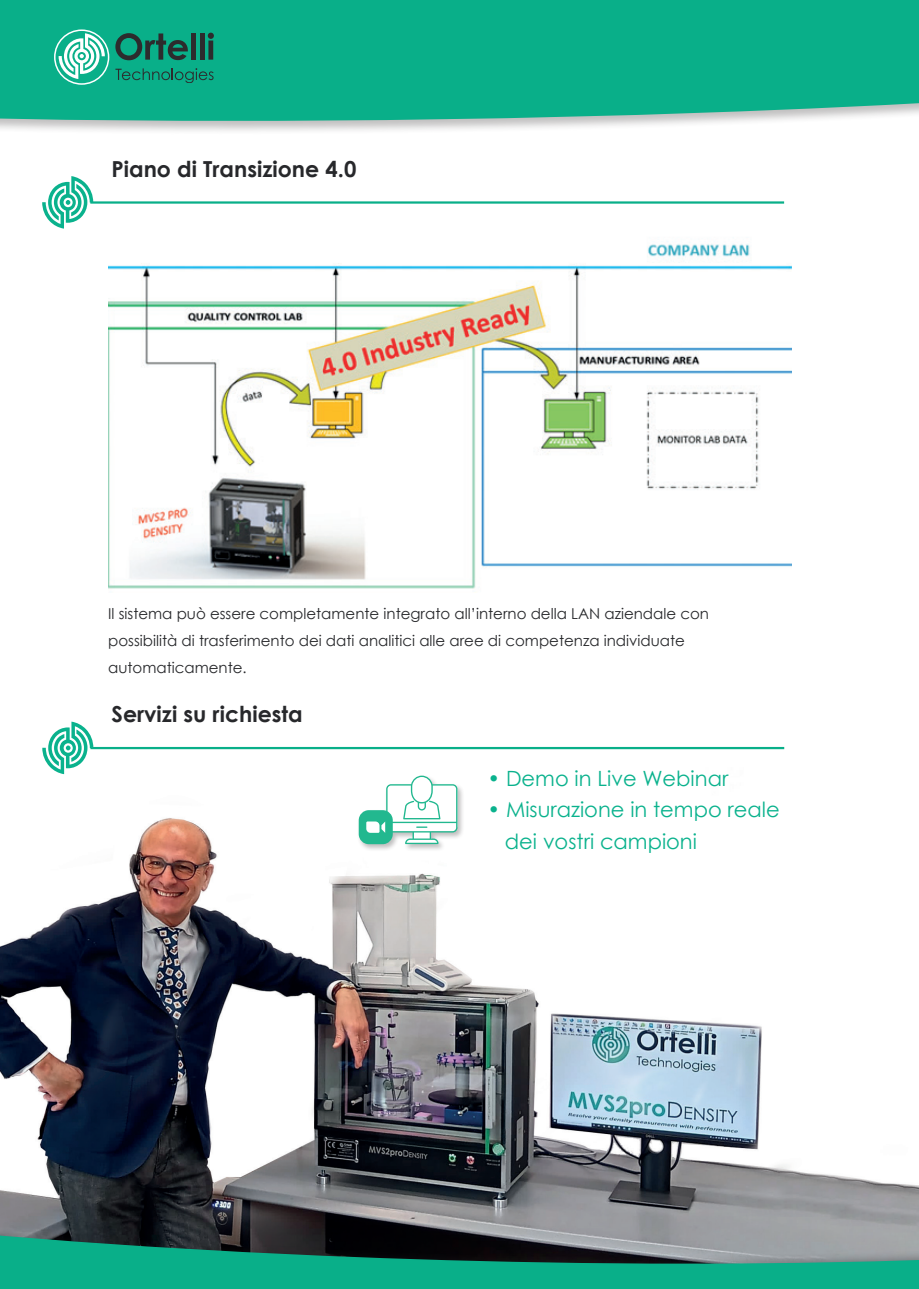
<style>
.page{position:relative;width:919px;height:1289px;background:#fff}
.page>*{position:absolute;margin:0;border:0;box-sizing:border-box;transform-origin:0 0}
.t1{font:700 22.05px "Century Gothic";color:#27282b}
.t2{font:21px/31.5px "Century Gothic";color:#0ab28d}
.t3{font:15px/27px "Century Gothic";color:#27282b}
</style>
<div class="page">
<svg style="left:0;top:0;width:918px;height:131px;background:#22b593"></svg>
<svg style="left:59px;top:33px;width:46px;height:46px"></svg>
<svg style="left:115px;top:33px;width:73px;height:27px;background:#177661"></svg>
<div style="left:191px;top:33px;width:5px;height:27px;background:#2c2b2d"></div>
<hr style="left:200px;top:33px;width:4px;height:27px;background:#2c2b2d">
<svg style="left:208px;top:33px;width:6px;height:27px"></svg>
<svg style="left:115px;top:68px;width:98px;height:15px"></svg>
<div style="left:54px;top:29px;width:55px;height:56px;border:2px solid #fff;border-radius:50%"></div>
<img style="left:0;top:774px;width:532px;height:217px">
<svg style="left:0;top:991px;width:918px;height:297px"></svg>
<img style="left:108px;top:241px;width:683px;height:348px">
<div style="left:357px;top:774px;width:108px;height:77px;background:#231f20;opacity:.29"></div>
<svg style="left:359px;top:775px;width:98px;height:69px"></svg>
<hr style="left:90px;top:747px;width:694px;height:2px;background:#09af89">
<svg style="left:42px;top:721px;width:51px;height:53px"></svg>
<hr style="left:90px;top:201px;width:694px;height:3px;background:#09af89">
<svg style="left:42px;top:176px;width:51px;height:53px"></svg>
<h1 class="t1" style="left:111px;top:155px;width:246px">Piano di Transizione 4.0</h1>
<p class="t3" style="left:108px;top:600px;width:602px">Il sistema può essere completamente integrato all’interno della LAN aziendale con possibilità di trasferimento dei dati analitici alle aree di competenza individuate automaticamente.</p>
<h1 class="t1" style="left:112px;top:700px;width:192px">Servizi su richiesta</h1>
<h2 class="t2" style="left:487px;top:761px;width:242px">• Demo in Live Webinar</h2>
<h2 class="t2" style="left:505px;top:793px;width:276px;text-indent:-17px">• Misurazione in tempo reale dei vostri campioni</h2>
</div>
